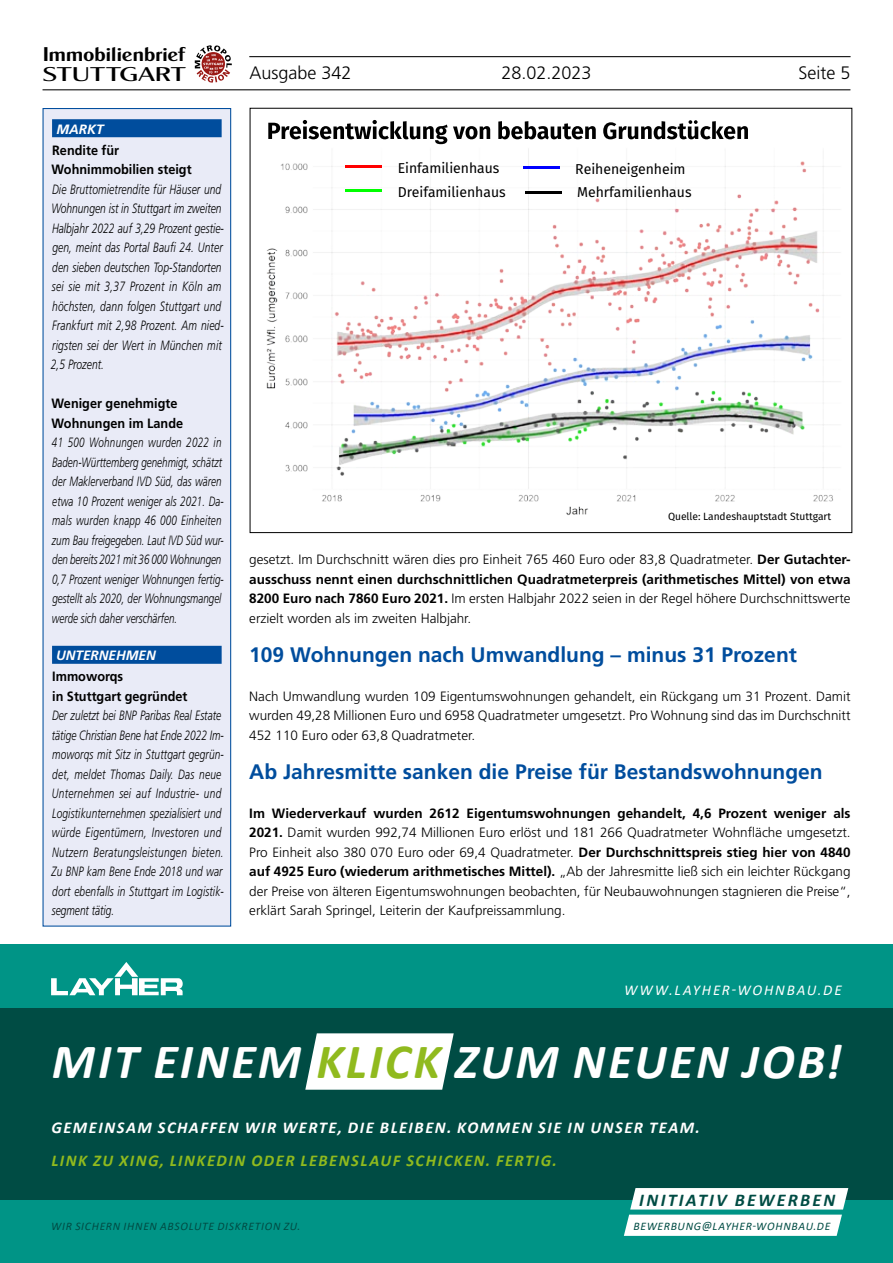
<style>
.page{position:relative;width:893px;height:1263px;background:#fff}
.page>*{position:absolute;margin:0;border:0;box-sizing:border-box;transform-origin:0 0}
.t1{font:italic 700 49.5px "Calibri";letter-spacing:.05em;color:#fff}
.t2{font:700 21px "Frutiger";color:#004d9d}
.t3{font:19.95px "Cg Globe Gothic Bd";letter-spacing:-.02em;color:#000;scale:1.07 1}
.t4{font:19.95px "Cg Globe Gothic Dm";letter-spacing:-.02em;color:#000;scale:1.44 1}
.t5{font:300 18px "Frutiger";color:#000}
.t6{font:italic 700 18px "Calibri";letter-spacing:.125em;color:#004c44}
.t7{font:italic 700 16.5px "Calibri";letter-spacing:.09em;color:#fff}
.t8{font:italic 700 16.5px "Calibri";letter-spacing:.09em;color:#90ba1e}
.t9{font:italic 15px "Calibri";letter-spacing:.125em;color:#fff}
.t10{font:14.25px "Fira Sans";color:#000}
.t11{font:300 13.5px/19.5px "Frutiger";color:#000;text-align:justify}
.t12{font:italic 300 13.5px/19.5px "Frutiger";letter-spacing:.01em;color:#000;scale:.75 1}
.t13{font:italic 300 13.5px/19.5px "Frutiger";letter-spacing:.01em;color:#000;scale:.73 1}
.t14{font:italic 300 13.5px/19.5px "Frutiger";letter-spacing:.01em;color:#000;scale:.76 1}
.t15{font:700 13.5px/19.5px "Frutiger";color:#000;scale:.94 1}
.t16{font:italic 700 13.5px "Frutiger";color:#fff}
.t17{font:italic 11.55px "Calibri";letter-spacing:.06em;color:#004c44}
.t18{font:10.5px "Fira Sans";color:#000}
.s1{font-weight:700}
.s2{color:#90ba1e}
</style>
<div class="page">
<hr style="left:43px;top:89px;width:807px;height:1px;background:#000">
<svg style="left:195px;top:45px;width:37px;height:38px"></svg>
<hr style="left:249px;top:56px;width:602px;height:1px;background:#000">
<div style="left:43px;top:109px;width:188px;height:817px;background:#e9ebf7"></div>
<div style="left:52px;top:119px;width:170px;height:18px;background:#004d9d"></div>
<div style="left:52px;top:646px;width:170px;height:18px;background:#004d9d"></div>
<div style="left:43px;top:108px;width:188px;height:819px;border:1px solid #004d9d"></div>
<svg style="left:268px;top:120px;width:480px;height:22px"></svg>
<img style="left:266px;top:142px;width:574px;height:373px">
<hr style="left:346px;top:165px;width:36px;height:3px;background:#f00">
<hr style="left:523px;top:166px;width:37px;height:3px;background:#00f">
<hr style="left:346px;top:189px;width:36px;height:2px;background:#0f0">
<hr style="left:525px;top:191px;width:37px;height:2px;background:#000">
<div style="left:0;top:944px;width:893px;height:64px;background:#009486"></div>
<div style="left:0;top:1199px;width:893px;height:64px;background:#009486"></div>
<svg style="left:51px;top:962px;width:132px;height:33px"></svg>
<div style="left:0;top:1008px;width:893px;height:191px;background:#004c44"></div>
<svg style="left:624px;top:1188px;width:224px;height:48px;background:#d7edeb"></svg>
<svg style="left:305px;top:1033px;width:149px;height:57px;background:#e7eeed"></svg>
<h3 class="t3" style="left:43px;top:42px;width:135px">Immobilienbrief</h3>
<h3 class="t4" style="left:43px;top:62px;width:101px">STUTTGART</h3>
<h3 class="t5" style="left:249px;top:63px;width:104px">Ausgabe 342</h3>
<h3 class="t5" style="left:501px;top:63px;width:92px">28.02.2023</h3>
<h3 class="t5" style="left:799px;top:63px;width:54px">Seite 5</h3>
<p class="t16" style="left:56px;top:121px;width:49px">MARKT</p>
<p class="t15" style="left:52px;top:140px;width:151px">Rendite für<br>Wohnimmobilien steigt</p>
<p class="t14" style="left:51px;top:179px;width:229px">Die Bruttomietrendite für Häuser und Wohnungen ist in Stuttgart im zweiten Halbjahr 2022 auf 3,29 Prozent gestie&shy;gen, meint das Portal Baufi 24. Unter den sieben deutschen Top-Standorten sei sie mit 3,37 Prozent in Köln am höchsten, dann folgen Stuttgart und Frankfurt mit 2,98 Prozent. Am nied&shy;rigsten sei der Wert in München mit 2,5 Prozent.</p>
<p class="t15" style="left:52px;top:393px;width:142px">Weniger genehmigte<br>Wohnungen im Lande</p>
<p class="t13" style="left:52px;top:433px;width:237px">41 500 Wohnungen wurden 2022 in Baden-Württemberg genehmigt, schätzt der Maklerverband IVD Süd, das wären etwa 10 Prozent weniger als 2021. Da&shy;mals wurden knapp 46 000 Einheiten zum Bau freigegeben. Laut IVD Süd wur&shy;den bereits 2021 mit 36 000 Wohnungen 0,7 Prozent weniger Wohnungen fertig&shy;gestellt als 2020, der Wohnungsmangel werde sich daher verschärfen.</p>
<p class="t16" style="left:56px;top:647px;width:101px">UNTERNEHMEN</p>
<p class="t15" style="left:52px;top:666px;width:146px">Immoworqs<br>in Stuttgart gegründet</p>
<p class="t12" style="left:52px;top:706px;width:231px">Der zuletzt bei BNP Paribas Real Estate tätige Christian Bene hat Ende 2022 Im&shy;moworqs mit Sitz in Stuttgart gegrün&shy;det, meldet Thomas Daily. Das neue Unternehmen sei auf Industrie- und Logistikunternehmen spezialisiert und würde Eigentümern, Investoren und Nutzern Beratungsleistungen bieten.<br>Zu BNP kam Bene Ende 2018 und war dort ebenfalls in Stuttgart im Logistik&shy;segment tätig.</p>
<p class="t10" style="left:398px;top:157px;width:103px">Einfamilienhaus</p>
<p class="t10" style="left:575px;top:158px;width:112px">Reiheneigenheim</p>
<p class="t10" style="left:398px;top:181px;width:109px">Dreifamilienhaus</p>
<p class="t10" style="left:577px;top:182px;width:116px">Mehrfamilienhaus</p>
<p class="t18" style="left:668px;top:508px;width:165px">Quelle: Landeshauptstadt Stuttgart</p>
<p class="t11" style="left:249px;top:550px;width:603px">gesetzt. Im Durchschnitt wären dies pro Einheit 765 460 Euro oder 83,8 Quadratmeter. <span class="s1">Der Gutachter&shy;ausschuss nennt einen durchschnittlichen Quadratmeterpreis (arithmetisches Mittel) von etwa 8200 Euro nach 7860 Euro 2021.</span> Im ersten Halbjahr 2022 seien in der Regel höhere Durchschnittswerte erzielt worden als im zweiten Halbjahr.</p>
<h2 class="t2" style="left:249px;top:642px;width:549px">109 Wohnungen nach Umwandlung – minus 31 Prozent</h2>
<p class="t11" style="left:249px;top:686px;width:603px">Nach Umwandlung wurden 109 Eigentumswohnungen gehandelt, ein Rückgang um 31 Prozent. Damit wurden 49,28 Millionen Euro und 6958 Quadratmeter umgesetzt. Pro Wohnung sind das im Durchschnitt 452 110 Euro oder 63,8 Quadratmeter.</p>
<h2 class="t2" style="left:249px;top:759px;width:575px">Ab Jahresmitte sanken die Preise für Bestandswohnungen</h2>
<p class="t11" style="left:249px;top:803px;width:603px"><span class="s1">Im Wiederverkauf wurden 2612 Eigentumswohnungen gehandelt, 4,6 Prozent weniger als 2021.</span> Damit wurden 992,74 Millionen Euro erlöst und 181 266 Quadratmeter Wohnfläche umgesetzt.<br>Pro Einheit also 380 070 Euro oder 69,4 Quadratmeter. <span class="s1">Der Durchschnittspreis stieg hier von 4840 auf 4925 Euro (wiederum arithmetisches Mittel).</span> „Ab der Jahresmitte ließ sich ein leichter Rückgang der Preise von älteren Eigentumswohnungen beobachten, für Neubauwohnungen stagnieren die Preise“, erklärt Sarah Springel, Leiterin der Kaufpreissammlung.</p>
<p class="t9" style="left:624px;top:980px;width:219px">WWW.LAYHER-WOHNBAU.DE</p>
<h1 class="t1" style="left:52px;top:1027px;width:791px">MIT EINEM <span class="s2">KLICK</span> ZUM NEUEN JOB!</h1>
<p class="t7" style="left:51px;top:1116px;width:650px">GEMEINSAM SCHAFFEN WIR WERTE, DIE BLEIBEN. KOMMEN SIE IN UNSER TEAM.</p>
<p class="t8" style="left:51px;top:1148px;width:507px">LINK ZU XING, LINKEDIN ODER LEBENSLAUF SCHICKEN. FERTIG.</p>
<p class="t17" style="left:51px;top:1218px;width:251px">WIR SICHERN IHNEN ABSOLUTE DISKRETION ZU.</p>
<h3 class="t6" style="left:639px;top:1187px;width:198px">INITIATIV BEWERBEN</h3>
<p class="t17" style="left:633px;top:1218px;width:198px">BEWERBUNG@LAYHER-WOHNBAU.DE</p>
</div>
